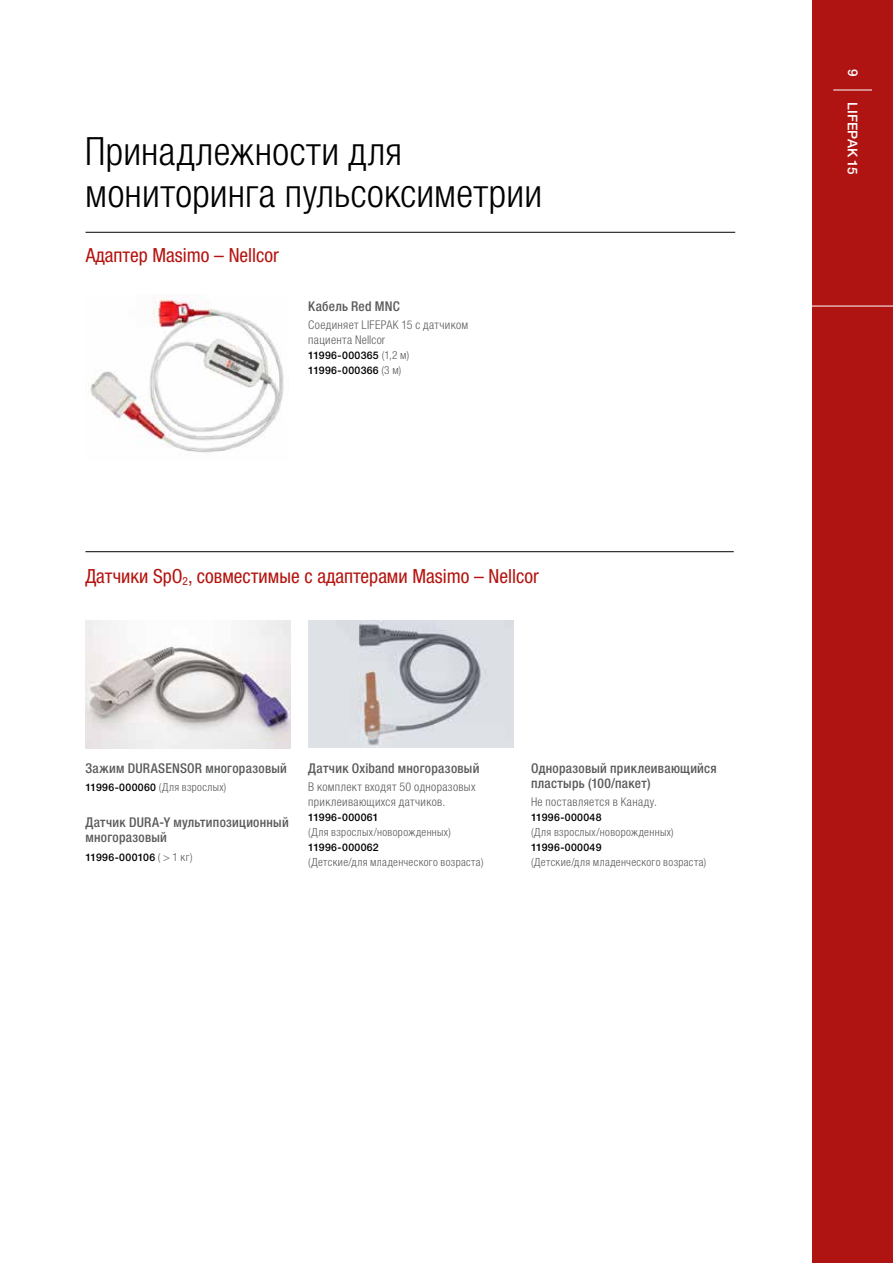
<style>
.page{position:relative;width:893px;height:1263px;background:#fff}
.page>*{position:absolute;margin:0;border:0;box-sizing:border-box;transform-origin:0 0}
.t1{font:300 condensed 39px/42px "Helvetica Neue LTW1 G";letter-spacing:.01em;color:#000}
.t2{font:condensed 19.5px "Helvetica Neue LTW1 G";color:#b4140f}
.t3{font:500 condensed 13.5px/15px "Helvetica Neue LTW1 G";letter-spacing:.02em;color:#5a5c5b}
.t4{font:500 13.5px "Helvetica Neue LTW1 G";letter-spacing:.005em;color:#fff}
.t5{font:300 condensed 12px/15px "Helvetica Neue LTW1 G";letter-spacing:.03em;color:#5a5c5b}
.t6{font:300 condensed 11.25px "Helvetica Neue LTW1 G";letter-spacing:.035em;color:#5a5c5b}
.t7{font:500 10.5px/15px "Helvetica Neue LTW1 G";letter-spacing:.03em;color:#000}
.s1{font-weight:300;font-stretch:condensed;font-size:11.25px;color:#5a5c5b}
.s2{font-weight:500;font-stretch:normal;font-size:10.5px;color:#000}
</style>
<div class="page">
<div style="left:812px;top:0;width:81px;height:1263px;background:#af1413"></div>
<hr style="left:833px;top:90px;width:39px;height:1px;background:#fff">
<hr style="left:805px;top:306px;width:88px;height:1px;background:#fff">
<img style="left:90px;top:295px;width:194px;height:158px">
<hr style="left:86px;top:232px;width:649px;height:1px;background:#000">
<img style="left:86px;top:621px;width:205px;height:127px">
<img style="left:308px;top:621px;width:205px;height:127px">
<hr style="left:85px;top:551px;width:649px;height:1px;background:#000">
<h1 class="t1" style="left:85px;top:130px;width:458px">Принадлежности для мониторинга пульсоксиметрии</h1>
<h2 class="t2" style="left:86px;top:243px;width:195px">Адаптер Masimo – Nellcor</h2>
<p class="t3" style="left:308px;top:299px;width:93px">Кабель Red MNC</p>
<p class="t5" style="left:308px;top:318px;width:161px">Соединяет LIFEPAK 15 с датчиком пациента Nellcor</p>
<p class="t7" style="left:308px;top:348px;width:102px">11996-000365 <span class="s1">(1,2 м)<br></span>11996-000366 <span class="s1">(3 м)</span></p>
<h2 class="t2" style="left:85px;top:565px;width:455px">Датчики SpO<sub>2</sub>, совместимые с адаптерами Masimo – Nellcor</h2>
<p class="t3" style="left:85px;top:760px;width:203px">Зажим DURASENSOR многоразовый</p>
<p class="t6" style="left:85px;top:780px;width:142px"><span class="s2">11996-000060</span> (Для взрослых)</p>
<p class="t3" style="left:85px;top:815px;width:205px">Датчик DURA-Y мультипозиционный многоразовый</p>
<p class="t7" style="left:85px;top:849px;width:109px">11996-000106 <span class="s1">( &gt; 1 кг)</span></p>
<p class="t3" style="left:308px;top:760px;width:173px">Датчик Oxiband многоразовый</p>
<p class="t5" style="left:308px;top:779px;width:169px">В комплект входят 50 одноразовых приклеивающихся датчиков.</p>
<p class="t7" style="left:308px;top:809px;width:72px">11996-000061</p>
<p class="t6" style="left:308px;top:825px;width:144px">(Для взрослых/новорожденных)</p>
<p class="t7" style="left:308px;top:839px;width:72px">11996-000062</p>
<p class="t6" style="left:308px;top:855px;width:177px">(Детские/для младенческого возраста)</p>
<p class="t3" style="left:531px;top:760px;width:187px">Одноразовый приклеивающийся пластырь (100/пакет)</p>
<p class="t5" style="left:531px;top:794px;width:127px">Не поставляется в Канаду.</p>
<p class="t7" style="left:531px;top:810px;width:72px">11996-000048</p>
<p class="t6" style="left:531px;top:825px;width:144px">(Для взрослых/новорожденных)</p>
<p class="t7" style="left:531px;top:840px;width:72px">11996-000049</p>
<p class="t6" style="left:531px;top:855px;width:177px">(Детские/для младенческого возраста)</p>
<p class="t4" style="left:861px;top:69px;width:9px;rotate:90deg">9</p>
<p class="t4" style="left:861px;top:102px;width:74px;rotate:90deg">LIFEPAK 15</p>
</div>
